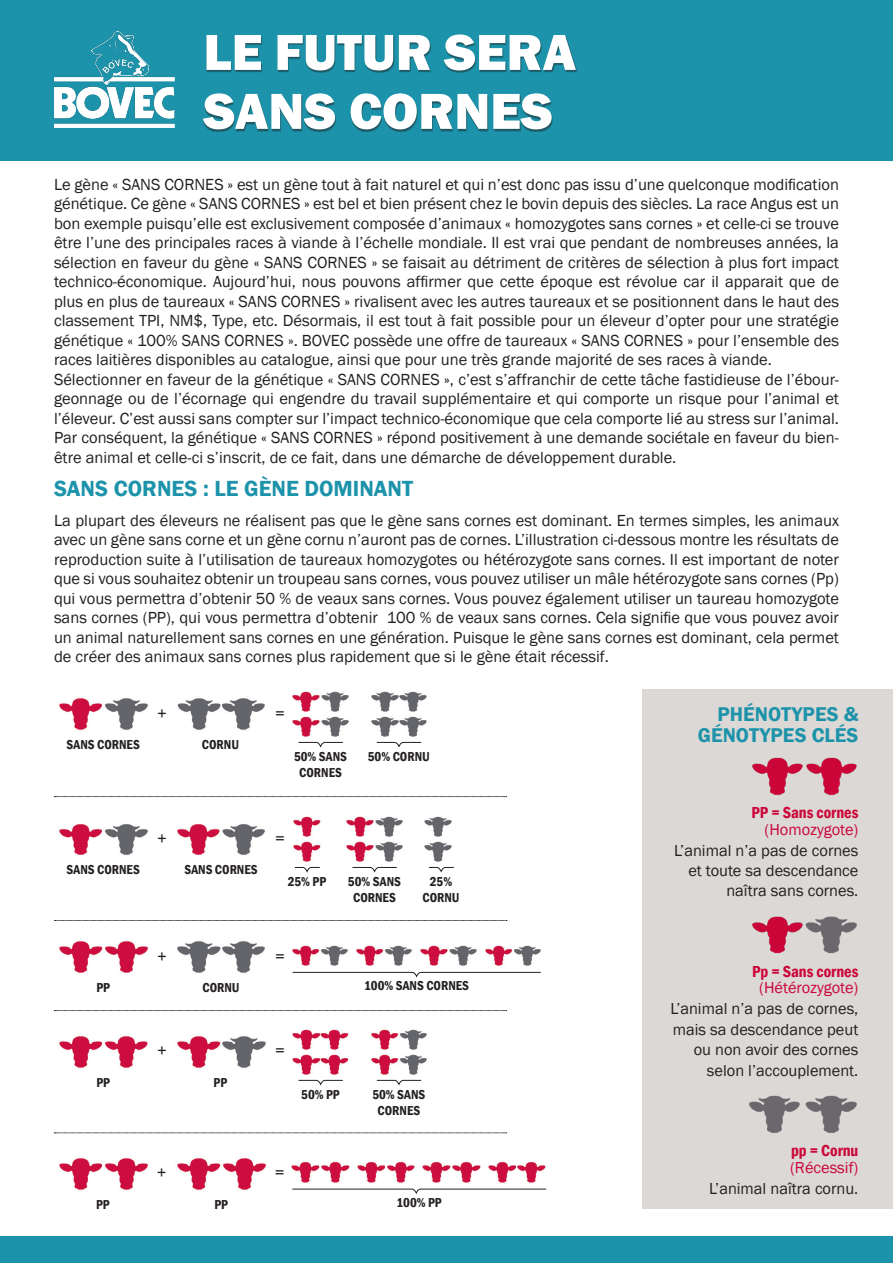
<style>
.page{position:relative;width:893px;height:1263px;background:#fff}
.page>*{position:absolute;margin:0;border:0;box-sizing:border-box;transform-origin:0 0}
.t1{font:800 52.35px/58.9px "Franklin Gothic";color:#fff}
.t2{font:600 22.5px "Franklin Gothic";color:#1c93aa}
.t3{font:600 20.4px "Franklin Gothic";color:#1c93aa}
.t4{font:16.65px "Franklin Gothic";color:#231f20}
.t5{font:16.5px/19.5px "Franklin Gothic";color:#231f20;text-align:justify}
.t6{font:16.35px/20.4px "Franklin Gothic";color:#231f20;text-align:right}
.t7{font:16.35px "Franklin Gothic";color:#cb0538}
.t8{font:600 condensed 16.35px "Franklin Gothic";color:#cb0538}
.t9{font:600 condensed 13.35px/16.6px "Franklin Gothic";color:#231f20;text-align:center}
</style>
<div class="page">
<div style="left:0;top:0;width:893px;height:160px;background:#1c93aa"></div>
<img style="left:54px;top:31px;width:121px;height:97px">
<div style="left:202px;top:35px;width:376px;height:97px;background:#231f20;opacity:.5"></div>
<img style="left:59px;top:698px;width:89px;height:32px">
<img style="left:177px;top:698px;width:88px;height:32px">
<img style="left:292px;top:691px;width:57px;height:21px">
<img style="left:292px;top:716px;width:57px;height:21px">
<svg style="left:298px;top:742px;width:45px;height:5px"></svg>
<img style="left:371px;top:691px;width:56px;height:21px">
<img style="left:371px;top:716px;width:56px;height:21px">
<svg style="left:376px;top:742px;width:46px;height:5px"></svg>
<img style="left:59px;top:824px;width:89px;height:31px">
<img style="left:177px;top:824px;width:88px;height:31px">
<img style="left:293px;top:816px;width:28px;height:21px">
<img style="left:293px;top:841px;width:28px;height:21px">
<svg style="left:294px;top:867px;width:26px;height:5px"></svg>
<img style="left:346px;top:816px;width:57px;height:21px">
<img style="left:346px;top:841px;width:57px;height:21px">
<svg style="left:352px;top:867px;width:45px;height:5px"></svg>
<img style="left:424px;top:816px;width:28px;height:21px">
<img style="left:424px;top:841px;width:28px;height:21px">
<svg style="left:429px;top:867px;width:25px;height:5px"></svg>
<svg style="left:54px;top:796px;width:453px;height:1px"></svg>
<svg style="left:55px;top:920px;width:452px;height:1px"></svg>
<img style="left:59px;top:941px;width:44px;height:32px">
<img style="left:177px;top:941px;width:88px;height:32px">
<img style="left:356px;top:945px;width:56px;height:21px">
<img style="left:292px;top:945px;width:56px;height:21px">
<svg style="left:292px;top:972px;width:249px;height:5px"></svg>
<img style="left:105px;top:941px;width:43px;height:32px">
<img style="left:485px;top:945px;width:56px;height:21px">
<img style="left:420px;top:945px;width:57px;height:21px">
<svg style="left:54px;top:1010px;width:453px;height:1px"></svg>
<img style="left:292px;top:1029px;width:57px;height:21px">
<img style="left:292px;top:1054px;width:57px;height:21px">
<svg style="left:298px;top:1080px;width:45px;height:5px"></svg>
<img style="left:371px;top:1029px;width:56px;height:21px">
<img style="left:371px;top:1054px;width:56px;height:21px">
<svg style="left:376px;top:1080px;width:46px;height:5px"></svg>
<img style="left:59px;top:1036px;width:89px;height:32px">
<img style="left:177px;top:1036px;width:44px;height:32px">
<img style="left:222px;top:1036px;width:44px;height:32px">
<svg style="left:54px;top:1132px;width:453px;height:1px"></svg>
<img style="left:59px;top:1158px;width:89px;height:32px">
<svg style="left:292px;top:1188px;width:255px;height:5px"></svg>
<img style="left:177px;top:1158px;width:44px;height:32px">
<img style="left:223px;top:1158px;width:43px;height:32px">
<img style="left:291px;top:1161px;width:59px;height:22px">
<img style="left:357px;top:1161px;width:58px;height:22px">
<img style="left:422px;top:1161px;width:59px;height:22px">
<img style="left:488px;top:1161px;width:58px;height:22px">
<div style="left:0;top:1236px;width:893px;height:27px;background:#1c93aa"></div>
<div style="left:642px;top:690px;width:251px;height:519px;background:#dcd8d5"></div>
<img style="left:752px;top:757px;width:51px;height:38px">
<img style="left:806px;top:757px;width:51px;height:38px">
<img style="left:752px;top:916px;width:51px;height:38px">
<img style="left:805px;top:916px;width:52px;height:38px">
<img style="left:749px;top:1095px;width:51px;height:38px">
<img style="left:805px;top:1095px;width:52px;height:38px">
<p class="t1" style="left:203px;top:23px;width:374px">LE FUTUR SERA<br>SANS CORNES</p>
<p class="t5" style="left:54px;top:175px;width:786px">Le gène « SANS CORNES » est un gène tout à fait naturel et qui n’est donc pas issu d’une quelconque modification génétique. Ce gène « SANS CORNES » est bel et bien présent chez le bovin depuis des siècles. La race Angus est un bon exemple puisqu’elle est exclusivement composée d’animaux « homozygotes sans cornes » et celle-ci se trouve être l’une des principales races à viande à l’échelle mondiale. Il est vrai que pendant de nombreuses années, la sélection en faveur du gène « SANS CORNES » se faisait au détriment de critères de sélection à plus fort impact technico-économique. Aujourd’hui, nous pouvons affirmer que cette époque est révolue car il apparait que de plus en plus de taureaux « SANS CORNES » rivalisent avec les autres taureaux et se positionnent dans le haut des classement TPI, NM$, Type, etc. Désormais, il est tout à fait possible pour un éleveur d’opter pour une stratégie génétique « 100% SANS CORNES ». BOVEC possède une offre de taureaux « SANS CORNES » pour l’ensemble des races laitières disponibles au catalogue, ainsi que pour une très grande majorité de ses races à viande.</p>
<p class="t5" style="left:54px;top:370px;width:786px">Sélectionner en faveur de la génétique « SANS CORNES », c’est s’affranchir de cette tâche fastidieuse de l’ébour&shy;geonnage ou de l’écornage qui engendre du travail supplémentaire et qui comporte un risque pour l’animal et l’éleveur. C’est aussi sans compter sur l’impact technico-économique que cela comporte lié au stress sur l’animal.<br>Par conséquent, la génétique « SANS CORNES » répond positivement à une demande sociétale en faveur du bien&shy;être animal et celle-ci s’inscrit, de ce fait, dans une démarche de développement durable.</p>
<p class="t2" style="left:54px;top:475px;width:361px">SANS CORNES : LE GÈNE DOMINANT</p>
<p class="t5" style="left:54px;top:511px;width:786px">La plupart des éleveurs ne réalisent pas que le gène sans cornes est dominant. En termes simples, les animaux avec un gène sans corne et un gène cornu n’auront pas de cornes. L’illustration ci-dessous montre les résultats de reproduction suite à l’utilisation de taureaux homozygotes ou hétérozygote sans cornes. Il est important de noter que si vous souhaitez obtenir un troupeau sans cornes, vous pouvez utiliser un mâle hétérozygote sans cornes (Pp) qui vous permettra d’obtenir 50 % de veaux sans cornes. Vous pouvez également utiliser un taureau homozygote sans cornes (PP), qui vous permettra d’obtenir 100 % de veaux sans cornes. Cela signifie que vous pouvez avoir un animal naturellement sans cornes en une génération. Puisque le gène sans cornes est dominant, cela permet de créer des animaux sans cornes plus rapidement que si le gène était récessif.</p>
<p class="t4" style="left:157px;top:703px;width:11px">+</p>
<p class="t4" style="left:275px;top:703px;width:11px">=</p>
<p class="t9" style="left:67px;top:736px;width:75px">SANS CORNES</p>
<p class="t9" style="left:202px;top:736px;width:39px">CORNU</p>
<p class="t9" style="left:294px;top:748px;width:54px">50% SANS<br>CORNES</p>
<p class="t9" style="left:368px;top:748px;width:64px">50% CORNU</p>
<p class="t4" style="left:157px;top:828px;width:11px">+</p>
<p class="t9" style="left:67px;top:861px;width:75px">SANS CORNES</p>
<p class="t9" style="left:184px;top:861px;width:75px">SANS CORNES</p>
<p class="t4" style="left:275px;top:828px;width:11px">=</p>
<p class="t9" style="left:288px;top:873px;width:40px">25% PP</p>
<p class="t9" style="left:348px;top:873px;width:54px">50% SANS<br>CORNES</p>
<p class="t9" style="left:430px;top:873px;width:24px">25%</p>
<p class="t9" style="left:422px;top:889px;width:39px">CORNU</p>
<p class="t4" style="left:157px;top:946px;width:11px">+</p>
<p class="t9" style="left:96px;top:979px;width:15px">PP</p>
<p class="t9" style="left:202px;top:979px;width:39px">CORNU</p>
<p class="t4" style="left:275px;top:946px;width:11px">=</p>
<p class="t9" style="left:364px;top:977px;width:106px">100% SANS CORNES</p>
<p class="t4" style="left:157px;top:1040px;width:11px">+</p>
<p class="t4" style="left:275px;top:1040px;width:11px">=</p>
<p class="t9" style="left:96px;top:1074px;width:15px">PP</p>
<p class="t9" style="left:214px;top:1074px;width:15px">PP</p>
<p class="t4" style="left:157px;top:1162px;width:11px">+</p>
<p class="t9" style="left:301px;top:1085px;width:40px">50% PP</p>
<p class="t9" style="left:372px;top:1085px;width:54px">50% SANS<br>CORNES</p>
<p class="t4" style="left:275px;top:1162px;width:11px">=</p>
<p class="t9" style="left:96px;top:1196px;width:15px">PP</p>
<p class="t9" style="left:214px;top:1196px;width:15px">PP</p>
<p class="t9" style="left:397px;top:1194px;width:47px">100% PP</p>
<p class="t3" style="left:717px;top:702px;width:142px">PHÉNOTYPES &amp;</p>
<p class="t3" style="left:698px;top:722px;width:162px">GÉNOTYPES CLÉS</p>
<p class="t8" style="left:751px;top:802px;width:108px">PP = Sans cornes</p>
<p class="t7" style="left:765px;top:819px;width:95px">(Homozygote)</p>
<p class="t6" style="left:674px;top:840px;width:186px">L’animal n’a pas de cornes</p>
<p class="t6" style="left:688px;top:861px;width:172px">et toute sa descendance naîtra sans cornes.</p>
<p class="t8" style="left:752px;top:960px;width:108px">Pp = Sans cornes</p>
<p class="t7" style="left:759px;top:977px;width:101px">(Hétérozygote)</p>
<p class="t6" style="left:670px;top:999px;width:190px">L’animal n’a pas de cornes, mais sa descendance peut ou non avoir des cornes selon l’accouplement.</p>
<p class="t8" style="left:791px;top:1140px;width:69px">pp = Cornu</p>
<p class="t7" style="left:790px;top:1157px;width:70px">(Récessif)</p>
<p class="t6" style="left:709px;top:1178px;width:151px">L’animal naîtra cornu.</p>
</div>
